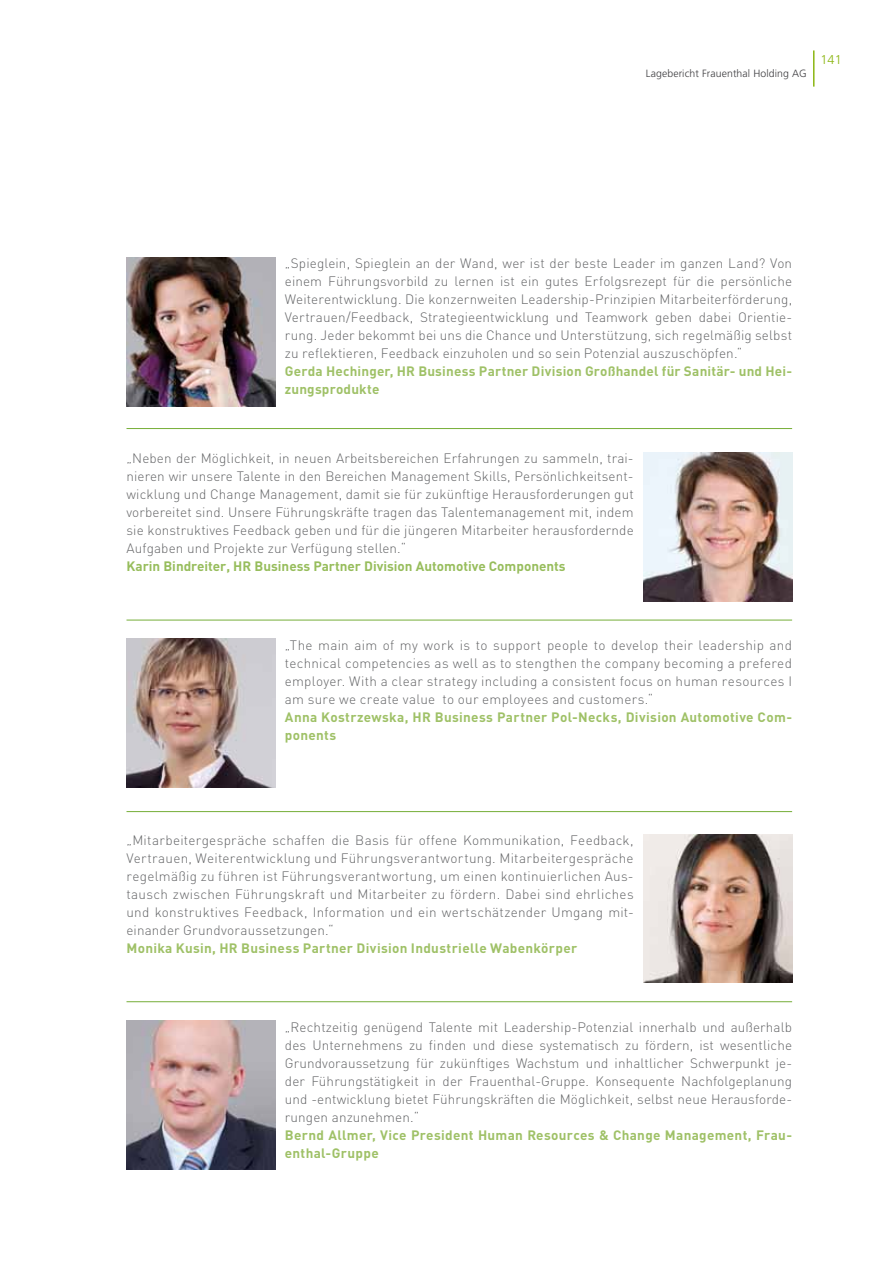
<style>
.page{position:relative;width:893px;height:1263px;background:#fff}
.page>*{position:absolute;margin:0;border:0;box-sizing:border-box;transform-origin:0 0}
.t1{font:300 13.5px/18px "DINCE";letter-spacing:.01em;color:#646567;text-align:justify}
.t2{font:700 13.5px/18px "DINCE";letter-spacing:.02em;color:#9fc167}
.t3{font:700 13.5px "DINCE";color:#97bd5c}
.t4{font:300 12.75px "Frutiger CE";color:#8cb613}
.t5{font:300 10.5px "Frutiger CE";letter-spacing:.01em;color:#3e3d40}
</style>
<div class="page">
<hr style="left:813px;top:50px;width:1px;height:37px;background:#8cb613">
<img style="left:643px;top:452px;width:149px;height:149px">
<img style="left:643px;top:834px;width:149px;height:149px">
<img style="left:126px;top:257px;width:149px;height:149px">
<img style="left:126px;top:639px;width:149px;height:149px">
<img style="left:126px;top:1020px;width:149px;height:149px">
<hr style="left:126px;top:428px;width:666px;height:1px;background:#76ae38">
<hr style="left:126px;top:620px;width:666px;height:1px;background:#76ae38">
<hr style="left:126px;top:811px;width:666px;height:1px;background:#76ae38">
<hr style="left:126px;top:1001px;width:666px;height:1px;background:#76ae38">
<p class="t5" style="left:646px;top:67px;width:162px">Lagebericht Frauenthal Holding AG</p>
<p class="t4" style="left:820px;top:52px;width:23px">141</p>
<p class="t1" style="left:285px;top:254px;width:509px">„Spieglein, Spieglein an der Wand, wer ist der beste Leader im ganzen Land? Von einem Führungsvorbild zu lernen ist ein gutes Erfolgsrezept für die persönliche Weiterentwicklung. Die konzernweiten Leadership-Prinzipien Mitarbeiterförderung, Vertrauen/Feedback, Strategieentwicklung und Teamwork geben dabei Orientie&shy;rung. Jeder bekommt bei uns die Chance und Unterstützung, sich regelmäßig selbst zu reflektieren, Feedback einzuholen und so sein Potenzial auszuschöpfen.“</p>
<p class="t2" style="left:285px;top:362px;width:509px">Gerda Hechinger, HR Business Partner Division Großhandel für Sanitär- und Hei&shy;zungsprodukte</p>
<p class="t1" style="left:126px;top:449px;width:509px">„Neben der Möglichkeit, in neuen Arbeitsbereichen Erfahrungen zu sammeln, trai&shy;nieren wir unsere Talente in den Bereichen Management Skills, Persönlichkeitsent&shy;wicklung und Change Management, damit sie für zukünftige Herausforderungen gut vorbereitet sind. Unsere Führungskräfte tragen das Talentemanagement mit, indem sie konstruktives Feedback geben und für die jüngeren Mitarbeiter herausfordernde Aufgaben und Projekte zur Verfügung stellen.“</p>
<p class="t3" style="left:126px;top:557px;width:441px">Karin Bindreiter, HR Business Partner Division Automotive Components</p>
<p class="t1" style="left:285px;top:635px;width:509px">„The main aim of my work is to support people to develop their leadership and technical competencies as well as to stengthen the company becoming a prefered employer. With a clear strategy including a consistent focus on human resources I am sure we create value to our employees and customers.“</p>
<p class="t2" style="left:285px;top:707px;width:509px">Anna Kostrzewska, HR Business Partner Pol-Necks, Division Automotive Com&shy;ponents</p>
<p class="t1" style="left:126px;top:830px;width:509px">„Mitarbeitergespräche schaffen die Basis für offene Kommunikation, Feedback, Vertrauen, Weiterentwicklung und Führungsverantwortung. Mitarbeitergespräche regelmäßig zu führen ist Führungsverantwortung, um einen kontinuierlichen Aus&shy;tausch zwischen Führungskraft und Mitarbeiter zu fördern. Dabei sind ehrliches und konstruktives Feedback, Information und ein wertschätzender Umgang mit&shy;einander Grundvoraussetzungen.“</p>
<p class="t2" style="left:126px;top:938px;width:452px">Monika Kusin, HR Business Partner Division Industrielle Wabenkörper</p>
<p class="t1" style="left:285px;top:1017px;width:509px">„Rechtzeitig genügend Talente mit Leadership-Potenzial innerhalb und außerhalb des Unternehmens zu finden und diese systematisch zu fördern, ist wesentliche Grundvoraussetzung für zukünftiges Wachstum und inhaltlicher Schwerpunkt je&shy;der Führungstätigkeit in der Frauenthal-Gruppe. Konsequente Nachfolgeplanung und -entwicklung bietet Führungskräften die Möglichkeit, selbst neue Herausforde&shy;rungen anzunehmen.“</p>
<p class="t2" style="left:285px;top:1125px;width:509px">Bernd Allmer, Vice President Human Resources &amp; Change Management, Frau&shy;enthal-Gruppe</p>
</div>
